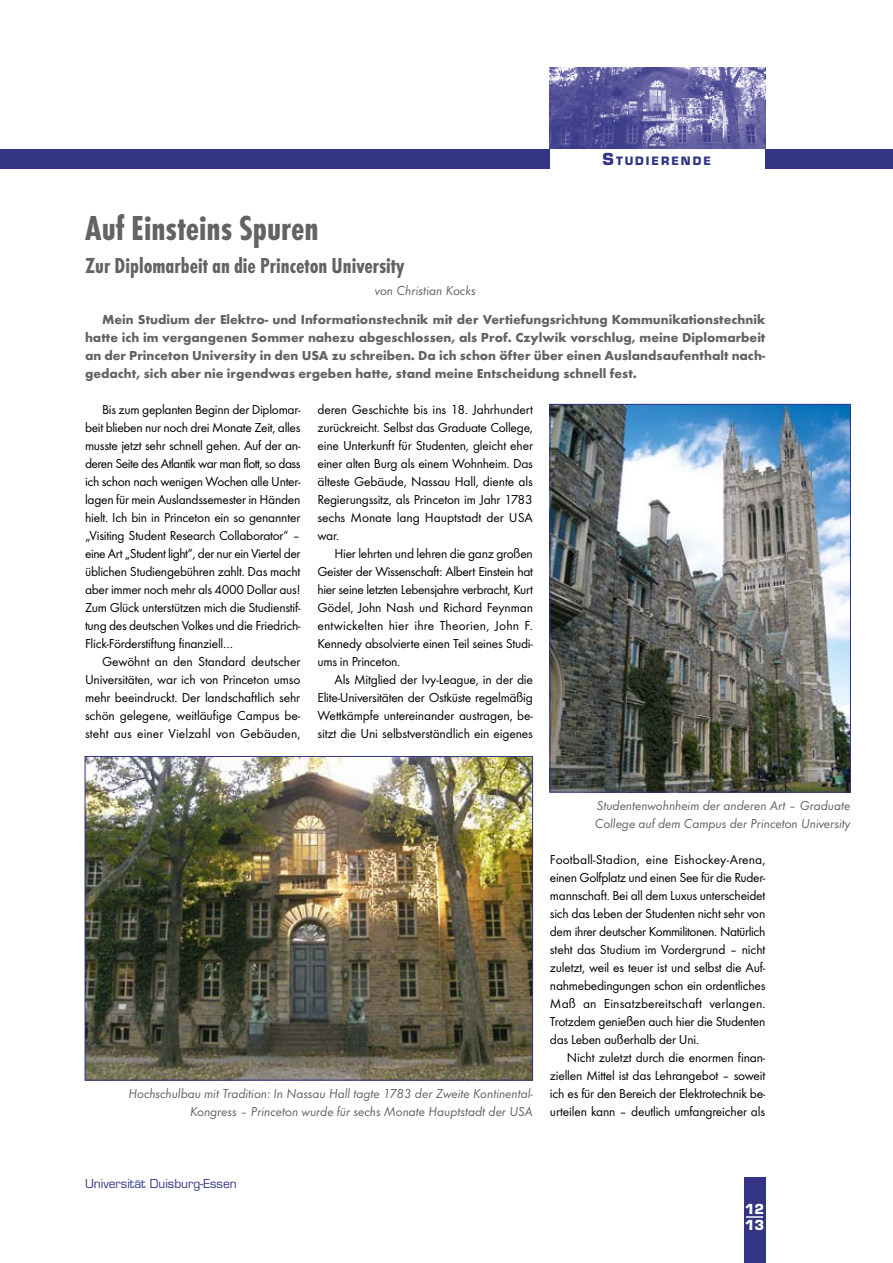
<style>
.page{position:relative;width:893px;height:1263px;background:#fff}
.page>*{position:absolute;margin:0;border:0;box-sizing:border-box;transform-origin:0 0}
.t1{font:36px "Futura T Bol Con";color:#636362}
.t2{font:22.5px "Futura T Bol Con";color:#636362}
.t3{font:13.5px/18px "Futura T Boo";letter-spacing:-.02em;color:#000;text-align:justify}
.t4{font:700 13.5px/18px "Futura T";color:#636362;text-align:justify}
.t5{font:13.5px/18px "Futura T Boo Obl";letter-spacing:-.005em;color:#636362;text-align:right}
.t6{font:700 13.5px/16.2px "Eurostile";color:#fff}
.t7{font:12px "Eurostile";color:#313584}
.t8{font:700 11.25px "Eurostile";letter-spacing:.17em;color:#313584}
.s1{font-size:16.05px}
</style>
<div class="page">
<div style="left:744px;top:1178px;width:21px;height:85px;background:#313584"></div>
<svg style="left:746px;top:1216px;width:17px;height:2px"></svg>
<div style="left:0;top:149px;width:550px;height:20px;background:#313584"></div>
<img style="left:550px;top:68px;width:215px;height:81px">
<div style="left:765px;top:149px;width:128px;height:20px;background:#313584"></div>
<img style="left:552px;top:406px;width:297px;height:384px">
<div style="left:550px;top:404px;width:301px;height:388px;border:1px solid #313584"></div>
<img style="left:87px;top:758px;width:444px;height:320px">
<div style="left:85px;top:756px;width:448px;height:324px;border:1px solid #313584"></div>
<p class="t8" style="left:603px;top:154px;width:110px"><span class="s1">S</span>TUDIERENDE</p>
<h1 class="t1" style="left:85px;top:207px;width:235px">Auf Einsteins Spuren</h1>
<h2 class="t2" style="left:85px;top:252px;width:321px">Zur Diplomarbeit an die Princeton University</h2>
<p class="t5" style="left:375px;top:282px;width:103px">von Christian Kocks</p>
<p class="t4" style="left:85px;top:310px;width:682px;text-indent:17px">Mein Studium der Elektro- und Informationstechnik mit der Vertiefungsrichtung Kommunikationstechnik hatte ich im vergangenen Sommer nahezu abgeschlossen, als Prof. Czylwik vorschlug, meine Diplomarbeit an der Princeton University in den USA zu schreiben. Da ich schon öfter über einen Auslandsaufenthalt nach&shy;gedacht, sich aber nie irgendwas ergeben hatte, stand meine Entscheidung schnell fest.</p>
<p class="t3" style="left:85px;top:401px;width:217px;text-indent:17px">Bis zum geplanten Beginn der Diplomar&shy;beit blieben nur noch drei Monate Zeit, alles musste jetzt sehr schnell gehen. Auf der an&shy;deren Seite des Atlantik war man flott, so dass ich schon nach wenigen Wochen alle Unter&shy;lagen für mein Auslandssemester in Händen hielt. Ich bin in Princeton ein so genannter „Visiting Student Research Collaborator“ – eine Art „Student light“, der nur ein Viertel der üblichen Studiengebühren zahlt. Das macht aber immer noch mehr als 4000 Dollar aus!<br>Zum Glück unterstützen mich die Studienstif&shy;tung des deutschen Volkes und die Friedrich-Flick-Förderstiftung finanziell…</p>
<p class="t3" style="left:85px;top:653px;width:217px;text-indent:17px">Gewöhnt an den Standard deutscher Universitäten, war ich von Princeton umso mehr beeindruckt. Der landschaftlich sehr schön gelegene, weitläufige Campus be&shy;steht aus einer Vielzahl von Gebäuden,</p>
<p class="t3" style="left:317px;top:401px;width:217px">deren Geschichte bis ins 18. Jahrhundert zurückreicht. Selbst das Graduate College, eine Unterkunft für Studenten, gleicht eher einer alten Burg als einem Wohnheim. Das älteste Gebäude, Nassau Hall, diente als Regierungssitz, als Princeton im Jahr 1783 sechs Monate lang Hauptstadt der USA war.</p>
<p class="t3" style="left:317px;top:545px;width:217px;text-align:left;text-indent:17px">Hier lehrten und lehren die ganz großen Geister der Wissenschaft: Albert Einstein hat hier seine letzten Lebensjahre verbracht, Kurt Gödel, John Nash und Richard Feynman entwickelten hier ihre Theorien, John F.<br>Kennedy absolvierte einen Teil seines Studi&shy;ums in Princeton.</p>
<p class="t3" style="left:317px;top:670px;width:217px;text-indent:17px">Als Mitglied der Ivy-League, in der die Elite-Universitäten der Ostküste regelmäßig Wettkämpfe untereinander austragen, be&shy;sitzt die Uni selbstverständlich ein eigenes</p>
<p class="t5" style="left:129px;top:1085px;width:406px">Hochschulbau mit Tradition: In Nassau Hall tagte 1783 der Zweite Kontinental-<br>Kongress – Princeton wurde für sechs Monate Hauptstadt der USA</p>
<p class="t5" style="left:595px;top:797px;width:257px;text-align:left">Studentenwohnheim der anderen Art – Graduate<br>College auf dem Campus der Princeton University</p>
<p class="t3" style="left:550px;top:850px;width:217px;text-align:left">Football-Stadion, eine Eishockey-Arena, einen Golfplatz und einen See für die Ruder&shy;mannschaft. Bei all dem Luxus unterscheidet sich das Leben der Studenten nicht sehr von dem ihrer deutscher Kommilitonen. Natürlich steht das Studium im Vordergrund – nicht zuletzt, weil es teuer ist und selbst die Auf&shy;nahmebedingungen schon ein ordentliches Maß an Einsatzbereitschaft verlangen.<br>Trotzdem genießen auch hier die Studenten das Leben außerhalb der Uni.</p>
<p class="t3" style="left:550px;top:1048px;width:217px;text-indent:17px">Nicht zuletzt durch die enormen finan&shy;ziellen Mittel ist das Lehrangebot – soweit ich es für den Bereich der Elektrotechnik be&shy;urteilen kann – deutlich umfangreicher als</p>
<p class="t7" style="left:85px;top:1176px;width:153px">Universität Duisburg-Essen</p>
<p class="t6" style="left:745px;top:1201px;width:21px">12<br>13</p>
</div>
